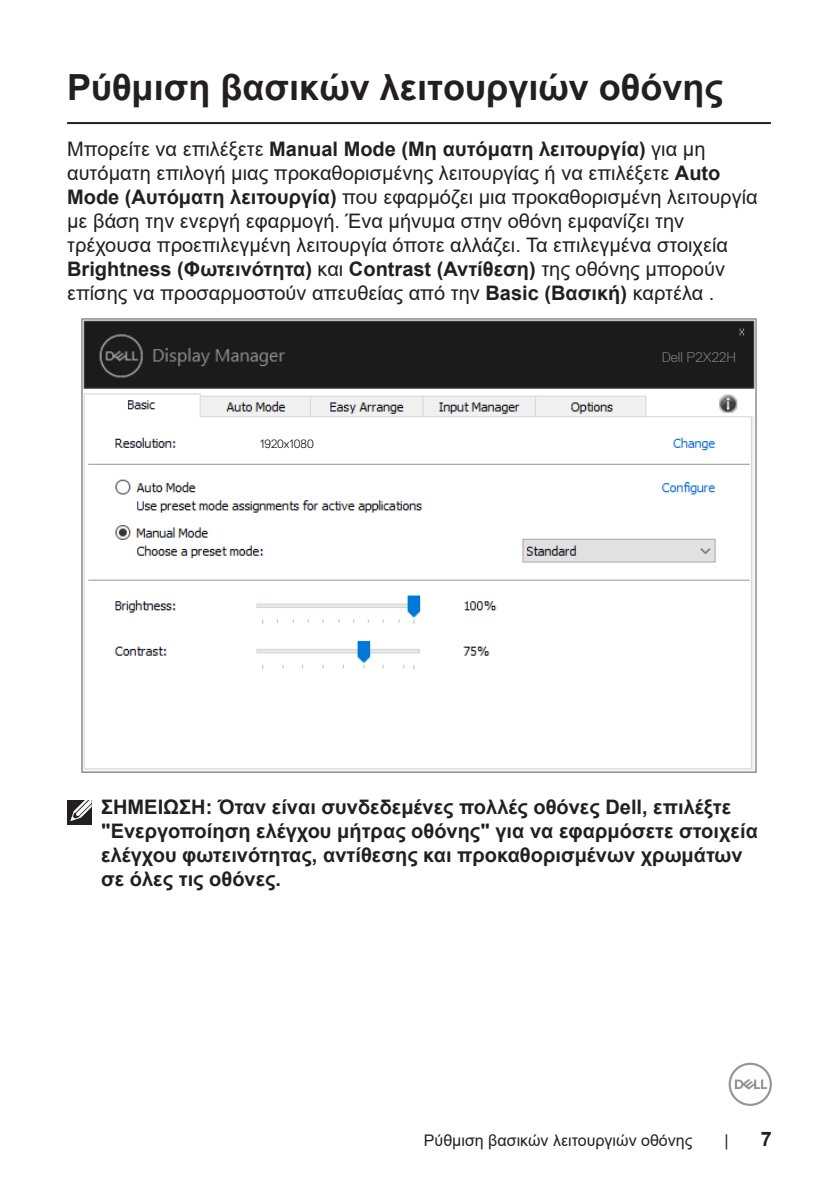
<style>
.page{position:relative;width:840px;height:1191px;background:#fff}
.page>*{position:absolute;margin:0;border:0;box-sizing:border-box;transform-origin:0 0}
.Head_1{font:700 36px "Arial";color:#231f20}
.Paragraph{font:20px/24px "Arial";color:#231f20}
.Note{font:700 20px/24px "Arial";color:#231f20}
.t1{font:16px "Arial";color:#231f20}
.t2{font:300 14px "Dell Replica";color:#828282}
.t3{font:300 12px "Dell Replica";color:#000}
.s1{font-weight:700}
</style>
<div class="page">
<svg style="left:728px;top:1062px;width:43px;height:44px"></svg>
<hr style="left:67px;top:122px;width:703px;height:2px;background:#231f20">
<img style="left:81px;top:318px;width:676px;height:455px">
<div style="left:257px;top:433px;width:74px;height:18px;background:#fff"></div>
<div style="left:615px;top:347px;width:120px;height:17px;background:#1b1b1b"></div>
<div style="left:67px;top:800px;width:24px;height:24px;background:#231f20"></div>
<svg style="left:70px;top:800px;width:22px;height:22px"></svg>
<p class="Head_1" style="left:67px;top:62px;width:657px">Ρύθμιση βασικών λειτουργιών οθόνης</p>
<p class="Paragraph" style="left:67px;top:137px;width:691px">Μπορείτε να επιλέξετε <span class="s1">Manual Mode (Μη αυτόματη λειτουργία)</span> για μη αυτόματη επιλογή μιας προκαθορισμένης λειτουργίας ή να επιλέξετε <span class="s1">Auto Mode (Αυτόματη λειτουργία)</span> που εφαρμόζει μια προκαθορισμένη λειτουργία με βάση την ενεργή εφαρμογή. Ένα μήνυμα στην οθόνη εμφανίζει την τρέχουσα προεπιλεγμένη λειτουργία όποτε αλλάζει. Τα επιλεγμένα στοιχεία <span class="s1">Brightness (Φωτεινότητα)</span> και <span class="s1">Contrast (Αντίθεση)</span> της οθόνης μπορούν επίσης να προσαρμοστούν απευθείας από την <span class="s1">Basic (Βασική)</span> καρτέλα .</p>
<p class="t3" style="left:260px;top:437px;width:55px">1920x1080</p>
<p class="t2" style="left:661px;top:349px;width:76px">Dell P2X22H</p>
<p class="Note" style="left:101px;top:795px;width:658px">ΣΗΜΕΙΩΣΗ: Όταν είναι συνδεδεμένες πολλές οθόνες Dell, επιλέξτε "Ενεργοποίηση ελέγχου μήτρας οθόνης" για να εφαρμόσετε στοιχεία ελέγχου φωτεινότητας, αντίθεσης και προκαθορισμένων χρωμάτων σε όλες τις οθόνες.</p>
<p class="t1" style="left:423px;top:1129px;width:270px">Ρύθμιση βασικών λειτουργιών οθόνης</p>
<p class="t1" style="left:724px;top:1129px;width:6px">|</p>
<p class="Note" style="left:760px;top:1127px;width:13px">7</p>
</div>
